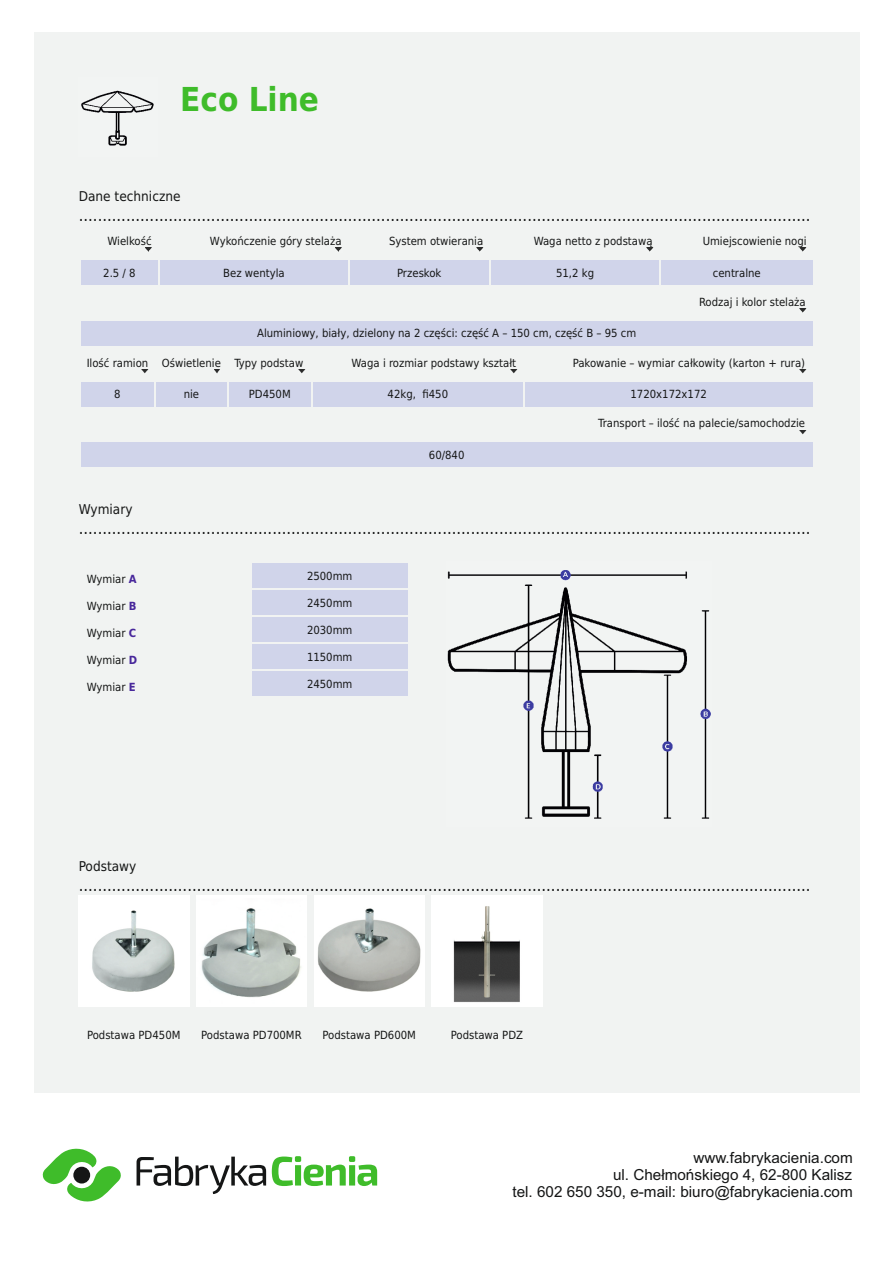
<style>
.page{position:relative;width:893px;height:1262px;background:#fff}
.page>*{position:absolute;margin:0;border:0;box-sizing:border-box;transform-origin:0 0}
.t1{font:700 33px "DejaVu Sans Condensed";color:#3fbc2a}
.t2{font:16.5px "DejaVu Sans Condensed";color:#151616}
.t3{font:15.3px/17.1px "Arial";color:#151616;text-align:right}
.t4{font:13.5px "DejaVu Sans Condensed";color:#151616}
.t5{font:11.25px "DejaVu Sans Condensed";color:#151616}
.s1{font-weight:700;color:#48279b}
</style>
<div class="page">
<div style="left:34px;top:32px;width:825px;height:1060px;background:#f1f3f2"></div>
<img style="left:81px;top:90px;width:73px;height:56px">
<div style="left:81px;top:260px;width:77px;height:25px;background:#d0d4ea"></div>
<div style="left:160px;top:260px;width:188px;height:25px;background:#d0d4ea"></div>
<div style="left:350px;top:260px;width:139px;height:25px;background:#d0d4ea"></div>
<div style="left:491px;top:260px;width:168px;height:25px;background:#d0d4ea"></div>
<div style="left:661px;top:260px;width:151px;height:25px;background:#d0d4ea"></div>
<svg style="left:145px;top:248px;width:7px;height:4px"></svg>
<svg style="left:335px;top:248px;width:7px;height:4px"></svg>
<svg style="left:476px;top:248px;width:7px;height:4px"></svg>
<svg style="left:646px;top:248px;width:7px;height:4px"></svg>
<svg style="left:800px;top:248px;width:6px;height:4px"></svg>
<div style="left:81px;top:321px;width:731px;height:25px;background:#d0d4ea"></div>
<svg style="left:800px;top:309px;width:6px;height:4px"></svg>
<div style="left:81px;top:382px;width:73px;height:24px;background:#d0d4ea"></div>
<div style="left:156px;top:382px;width:70px;height:24px;background:#d0d4ea"></div>
<div style="left:229px;top:382px;width:82px;height:24px;background:#d0d4ea"></div>
<div style="left:313px;top:382px;width:209px;height:24px;background:#d0d4ea"></div>
<div style="left:525px;top:382px;width:287px;height:24px;background:#d0d4ea"></div>
<svg style="left:142px;top:369px;width:6px;height:5px"></svg>
<svg style="left:214px;top:369px;width:6px;height:5px"></svg>
<svg style="left:298px;top:369px;width:7px;height:5px"></svg>
<svg style="left:510px;top:369px;width:7px;height:5px"></svg>
<svg style="left:800px;top:369px;width:6px;height:5px"></svg>
<div style="left:81px;top:442px;width:731px;height:25px;background:#d0d4ea"></div>
<svg style="left:800px;top:430px;width:6px;height:5px"></svg>
<div style="left:252px;top:563px;width:155px;height:25px;background:#d0d4ea"></div>
<div style="left:252px;top:590px;width:155px;height:25px;background:#d0d4ea"></div>
<div style="left:252px;top:617px;width:155px;height:25px;background:#d0d4ea"></div>
<div style="left:252px;top:644px;width:155px;height:25px;background:#d0d4ea"></div>
<div style="left:252px;top:671px;width:155px;height:25px;background:#d0d4ea"></div>
<img style="left:447px;top:570px;width:264px;height:249px">
<img style="left:79px;top:895px;width:110px;height:111px">
<img style="left:196px;top:895px;width:111px;height:111px">
<img style="left:314px;top:895px;width:110px;height:111px">
<img style="left:432px;top:895px;width:110px;height:111px">
<svg style="left:42px;top:1148px;width:79px;height:54px"></svg>
<svg style="left:136px;top:1156px;width:130px;height:38px"></svg>
<svg style="left:272px;top:1156px;width:105px;height:30px"></svg>
<h1 class="t1" style="left:180px;top:86px;width:140px">Eco Line</h1>
<p class="t4" style="left:79px;top:191px;width:103px">Dane techniczne</p>
<h2 class="t2" style="left:79px;top:209px;width:733px">...........................................................................................................................................................</h2>
<p class="t5" style="left:107px;top:236px;width:46px">Wielkość</p>
<p class="t5" style="left:210px;top:236px;width:133px">Wykończenie góry stelaża</p>
<p class="t5" style="left:389px;top:236px;width:96px">System otwierania</p>
<p class="t5" style="left:533px;top:236px;width:120px">Waga netto z podstawą</p>
<p class="t5" style="left:702px;top:236px;width:106px">Umiejscowienie nogi</p>
<p class="t5" style="left:103px;top:268px;width:34px">2.5 / 8</p>
<p class="t5" style="left:223px;top:268px;width:63px">Bez wentyla</p>
<p class="t5" style="left:397px;top:268px;width:46px">Przeskok</p>
<p class="t5" style="left:556px;top:268px;width:40px">51,2 kg</p>
<p class="t5" style="left:712px;top:268px;width:50px">centralne</p>
<p class="t5" style="left:699px;top:297px;width:108px">Rodzaj i kolor stelaża</p>
<p class="t5" style="left:257px;top:329px;width:381px">Aluminiowy, biały, dzielony na 2 części: część A – 150 cm, część B – 95 cm</p>
<p class="t5" style="left:87px;top:358px;width:218px">Ilość ramion Oświetlenie Typy podstaw</p>
<p class="t5" style="left:351px;top:358px;width:166px">Waga i rozmiar podstawy kształt</p>
<p class="t5" style="left:573px;top:358px;width:234px">Pakowanie – wymiar całkowity (karton + rura)</p>
<p class="t5" style="left:114px;top:389px;width:8px">8</p>
<p class="t5" style="left:184px;top:389px;width:17px">nie</p>
<p class="t5" style="left:249px;top:389px;width:43px">PD450M</p>
<p class="t5" style="left:387px;top:389px;width:62px">42kg, fi450</p>
<p class="t5" style="left:630px;top:389px;width:78px">1720x172x172</p>
<p class="t5" style="left:598px;top:419px;width:208px">Transport – ilość na palecie/samochodzie</p>
<p class="t5" style="left:429px;top:450px;width:37px">60/840</p>
<p class="t4" style="left:79px;top:504px;width:55px">Wymiary</p>
<h2 class="t2" style="left:79px;top:521px;width:733px">...........................................................................................................................................................</h2>
<p class="t5" style="left:87px;top:574px;width:52px">Wymiar <span class="s1">A</span></p>
<p class="t5" style="left:307px;top:571px;width:47px">2500mm</p>
<p class="t5" style="left:87px;top:601px;width:51px">Wymiar <span class="s1">B</span></p>
<p class="t5" style="left:307px;top:598px;width:47px">2450mm</p>
<p class="t5" style="left:87px;top:628px;width:51px">Wymiar <span class="s1">C</span></p>
<p class="t5" style="left:307px;top:625px;width:47px">2030mm</p>
<p class="t5" style="left:87px;top:655px;width:52px">Wymiar <span class="s1">D</span></p>
<p class="t5" style="left:307px;top:652px;width:47px">1150mm</p>
<p class="t5" style="left:87px;top:682px;width:51px">Wymiar <span class="s1">E</span></p>
<p class="t5" style="left:307px;top:679px;width:47px">2450mm</p>
<p class="t4" style="left:79px;top:860px;width:59px">Podstawy</p>
<h2 class="t2" style="left:79px;top:878px;width:733px">...........................................................................................................................................................</h2>
<p class="t5" style="left:87px;top:1030px;width:95px">Podstawa PD450M</p>
<p class="t5" style="left:201px;top:1030px;width:102px">Podstawa PD700MR</p>
<p class="t5" style="left:322px;top:1030px;width:95px">Podstawa PD600M</p>
<p class="t5" style="left:451px;top:1030px;width:74px">Podstawa PDZ</p>
<h3 class="t3" style="left:512px;top:1150px;width:342px">www.fabrykacienia.com<br>ul. Chełmońskiego 4, 62-800 Kalisz<br>tel. 602 650 350, e-mail: biuro@fabrykacienia.com</h3>
</div>
